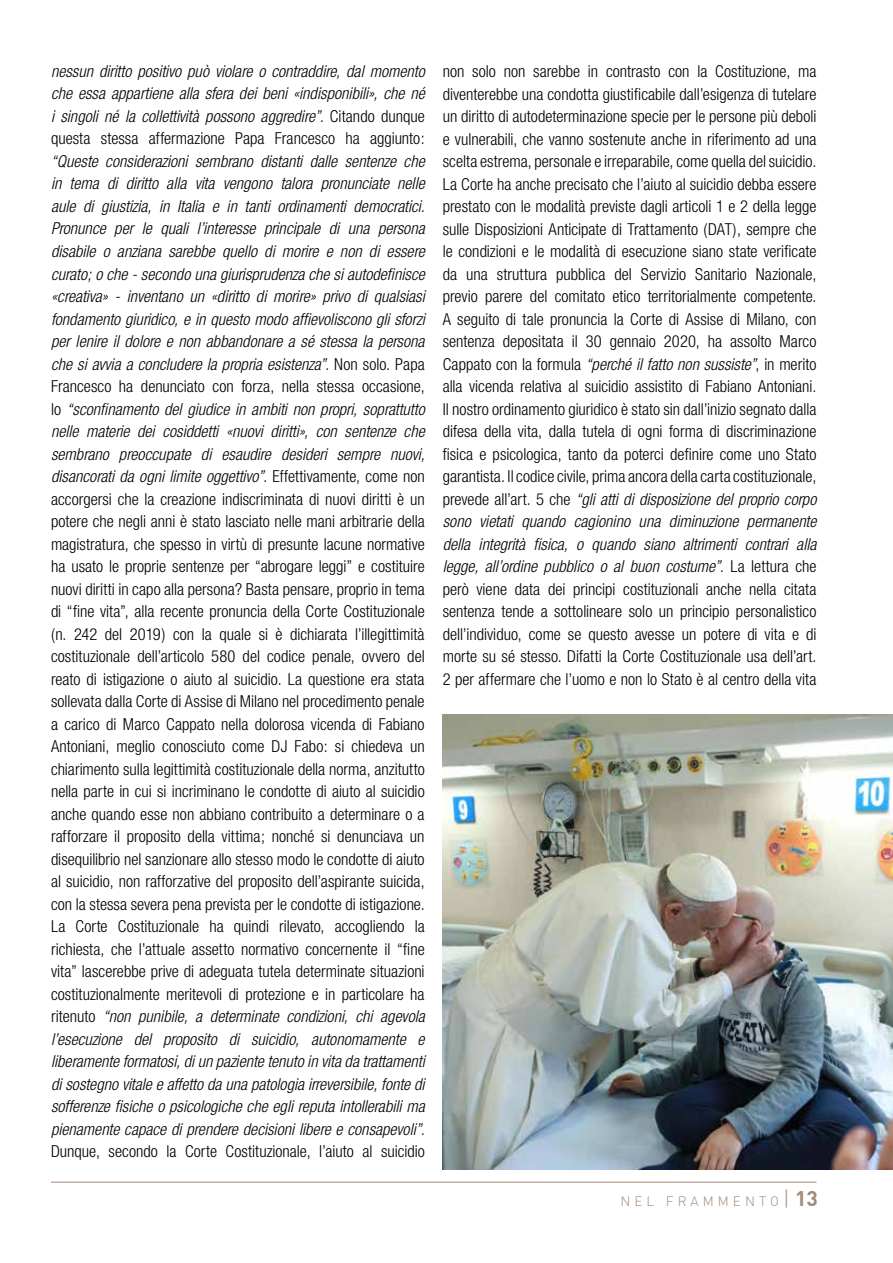
<style>
.page{position:relative;width:893px;height:1263px;background:#fff}
.page>*{position:absolute;margin:0;border:0;box-sizing:border-box;transform-origin:0 0}
.t1{font:300 condensed 16.5px/22.5px "Helvetica Neue";color:#000;text-align:justify}
.t2{font:italic 300 condensed 16.5px/22.5px "Helvetica Neue";color:#000;text-align:justify}
.t3{font:300 13.5px "DIN";letter-spacing:.3em;color:#a48a7a}
.s1{font-style:normal}
.s2{font-style:italic}
.s3{font-size:21px}
.s4{font-weight:700;font-size:21px}
</style>
<div class="page">
<hr style="left:51px;top:1182px;width:765px;height:1px;background:#a48a7a">
<img style="left:442px;top:714px;width:451px;height:455px">
<p class="t2" style="left:51px;top:60px;width:375px">nessun diritto positivo può violare o contraddire, dal momento che essa appartiene alla sfera dei beni «indisponibili», che né i singoli né la collettività possono aggredire”. <span class="s1">Citando dunque questa stessa affermazione Papa Francesco ha aggiunto:</span></p>
<p class="t1" style="left:51px;top:150px;width:375px"><span class="s2">“Queste considerazioni sembrano distanti dalle sentenze che in tema di diritto alla vita vengono talora pronunciate nelle aule di giustizia, in Italia e in tanti ordinamenti democratici.<br>Pronunce per le quali l’interesse principale di una persona disabile o anziana sarebbe quello di morire e non di essere curato; o che - secondo una giurisprudenza che si autodefinisce «creativa» - inventano un «diritto di morire» privo di qualsiasi fondamento giuridico, e in questo modo affievoliscono gli sforzi per lenire il dolore e non abbandonare a sé stessa la persona che si avvia a concludere la propria esistenza”.</span> Non solo. Papa Francesco ha denunciato con forza, nella stessa occasione, lo <span class="s2">“sconfinamento del giudice in ambiti non propri, soprattutto nelle materie dei cosiddetti «nuovi diritti», con sentenze che sembrano preoccupate di esaudire desideri sempre nuovi, disancorati da ogni limite oggettivo”.</span> Effettivamente, come non accorgersi che la creazione indiscriminata di nuovi diritti è un potere che negli anni è stato lasciato nelle mani arbitrarie della magistratura, che spesso in virtù di presunte lacune normative ha usato le proprie sentenze per “abrogare leggi” e costituire nuovi diritti in capo alla persona? Basta pensare, proprio in tema di “fine vita”, alla recente pronuncia della Corte Costituzionale (n. 242 del 2019) con la quale si è dichiarata l’illegittimità costituzionale dell’articolo 580 del codice penale, ovvero del reato di istigazione o aiuto al suicidio. La questione era stata sollevata dalla Corte di Assise di Milano nel procedimento penale a carico di Marco Cappato nella dolorosa vicenda di Fabiano Antoniani, meglio conosciuto come DJ Fabo: si chiedeva un chiarimento sulla legittimità costituzionale della norma, anzitutto nella parte in cui si incriminano le condotte di aiuto al suicidio anche quando esse non abbiano contribuito a determinare o a rafforzare il proposito della vittima; nonché si denunciava un disequilibrio nel sanzionare allo stesso modo le condotte di aiuto al suicidio, non rafforzative del proposito dell’aspirante suicida, con la stessa severa pena prevista per le condotte di istigazione.<br>La Corte Costituzionale ha quindi rilevato, accogliendo la richiesta, che l’attuale assetto normativo concernente il “fine vita” lascerebbe prive di adeguata tutela determinate situazioni costituzionalmente meritevoli di protezione e in particolare ha ritenuto <span class="s2">“non punibile, a determinate condizioni, chi agevola l’esecuzione del proposito di suicidio, autonomamente e liberamente formatosi, di un paziente tenuto in vita da trattamenti di sostegno vitale e affetto da una patologia irreversibile, fonte di sofferenze fisiche o psicologiche che egli reputa intollerabili ma pienamente capace di prendere decisioni libere e consapevoli”.</span></p>
<p class="t1" style="left:51px;top:1140px;width:375px">Dunque, secondo la Corte Costituzionale, l’aiuto al suicidio</p>
<p class="t1" style="left:443px;top:60px;width:375px">non solo non sarebbe in contrasto con la Costituzione, ma diventerebbe una condotta giustificabile dall’esigenza di tutelare un diritto di autodeterminazione specie per le persone più deboli e vulnerabili, che vanno sostenute anche in riferimento ad una scelta estrema, personale e irreparabile, come quella del suicidio.<br>La Corte ha anche precisato che l’aiuto al suicidio debba essere prestato con le modalità previste dagli articoli 1 e 2 della legge sulle Disposizioni Anticipate di Trattamento (DAT), sempre che le condizioni e le modalità di esecuzione siano state verificate da una struttura pubblica del Servizio Sanitario Nazionale, previo parere del comitato etico territorialmente competente.<br>A seguito di tale pronuncia la Corte di Assise di Milano, con sentenza depositata il 30 gennaio 2020, ha assolto Marco Cappato con la formula <span class="s2">“perché il fatto non sussiste”</span>, in merito alla vicenda relativa al suicidio assistito di Fabiano Antoniani.<br>Il nostro ordinamento giuridico è stato sin dall’inizio segnato dalla difesa della vita, dalla tutela di ogni forma di discriminazione fisica e psicologica, tanto da poterci definire come uno Stato garantista. Il codice civile, prima ancora della carta costituzionale, prevede all’art. 5 che <span class="s2">“gli atti di disposizione del proprio corpo sono vietati quando cagionino una diminuzione permanente della integrità fisica, o quando siano altrimenti contrari alla legge, all’ordine pubblico o al buon costume”.</span> La lettura che però viene data dei principi costituzionali anche nella citata sentenza tende a sottolineare solo un principio personalistico dell’individuo, come se questo avesse un potere di vita e di morte su sé stesso. Difatti la Corte Costituzionale usa dell’art.<br>2 per affermare che l’uomo e non lo Stato è al centro della vita</p>
<p class="t3" style="left:620px;top:1193px;width:199px">NEL FRAMMENTO<span class="s3">|</span> <span class="s4">13</span></p>
</div>
